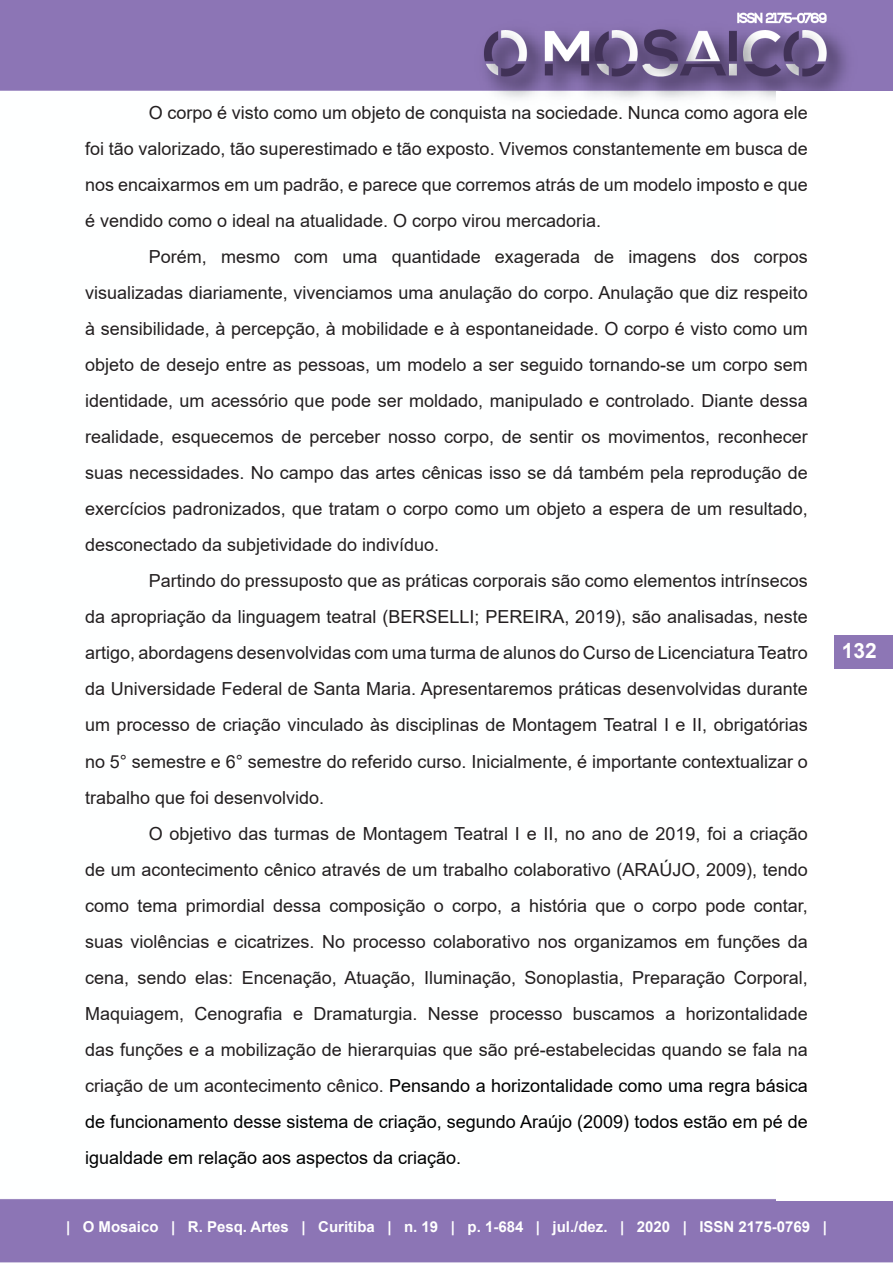
<style>
.page{position:relative;width:893px;height:1263px;background:#fff}
.page>*{position:absolute;margin:0;border:0;box-sizing:border-box;transform-origin:0 0}
.t1{font:700 21px "Arial";color:#fff}
.Corpo{font:18px/36px "Arial";color:#231f20;text-align:justify}
.t2{font:700 15px "Arial";color:#fff}
.s1{color:#000}
</style>
<div class="page">
<img style="left:0;top:0;width:893px;height:1263px">
<div style="left:777px;top:92px;width:116px;height:1109px;background:#fff"></div>
<div style="left:834px;top:635px;width:59px;height:33px;background:#8d76b5"></div>
<p class="Corpo" style="left:85px;top:95px;width:724px;text-indent:64px">O corpo é visto como um objeto de conquista na sociedade. Nunca como agora ele foi tão valorizado, tão superestimado e tão exposto. Vivemos constantemente em busca de nos encaixarmos em um padrão, e parece que corremos atrás de um modelo imposto e que é vendido como o ideal na atualidade. O corpo virou mercadoria.</p>
<p class="Corpo" style="left:85px;top:239px;width:724px;text-indent:64px">Porém, mesmo com uma quantidade exagerada de imagens dos corpos visualizadas diariamente, vivenciamos uma anulação do corpo. Anulação que diz respeito à sensibilidade, à percepção, à mobilidade e à espontaneidade. O corpo é visto como um objeto de desejo entre as pessoas, um modelo a ser seguido tornando-se um corpo sem identidade, um acessório que pode ser moldado, manipulado e controlado. Diante dessa realidade, esquecemos de perceber nosso corpo, de sentir os movimentos, reconhecer suas necessidades. No campo das artes cênicas isso se dá também pela reprodução de exercícios padronizados, que tratam o corpo como um objeto a espera de um resultado, desconectado da subjetividade do indivíduo.</p>
<p class="Corpo" style="left:85px;top:563px;width:724px;text-indent:64px">Partindo do pressuposto que as práticas corporais são como elementos intrínsecos da apropriação da linguagem teatral (BERSELLI; PEREIRA, 2019), são analisadas, neste artigo, abordagens desenvolvidas com uma turma de alunos do Curso de Licenciatura Teatro da Universidade Federal de Santa Maria. Apresentaremos práticas desenvolvidas durante um processo de criação vinculado às disciplinas de Montagem Teatral I e II, obrigatórias no 5° semestre e 6° semestre do referido curso. Inicialmente, é importante contextualizar o trabalho que foi desenvolvido.</p>
<p class="Corpo" style="left:85px;top:815px;width:724px;text-indent:64px">O objetivo das turmas de Montagem Teatral I e II, no ano de 2019, foi a criação de um acontecimento cênico através de um trabalho colaborativo (ARAÚJO, 2009), tendo como tema primordial dessa composição o corpo, a história que o corpo pode contar, suas violências e cicatrizes. No processo colaborativo nos organizamos em funções da cena, sendo elas: Encenação, Atuação, Iluminação, Sonoplastia, Preparação Corporal, Maquiagem, Cenografia e Dramaturgia. Nesse processo buscamos a horizontalidade das funções e a mobilização de hierarquias que são pré-estabelecidas quando se fala na criação de um acontecimento cênico. <span class="s1">Pensando a horizontalidade como uma regra básica de funcionamento desse sistema de criação, segundo Araújo (2009) todos estão em pé de igualdade em relação aos aspectos da criação.</span></p>
<p class="t1" style="left:842px;top:636px;width:37px">132</p>
<p class="t2" style="left:66px;top:1216px;width:762px">| O Mosaico | R. Pesq. Artes | Curitiba | n. 19 | p. 1-684 | jul./dez. | 2020 | ISSN 2175-0769 |</p>
</div>
